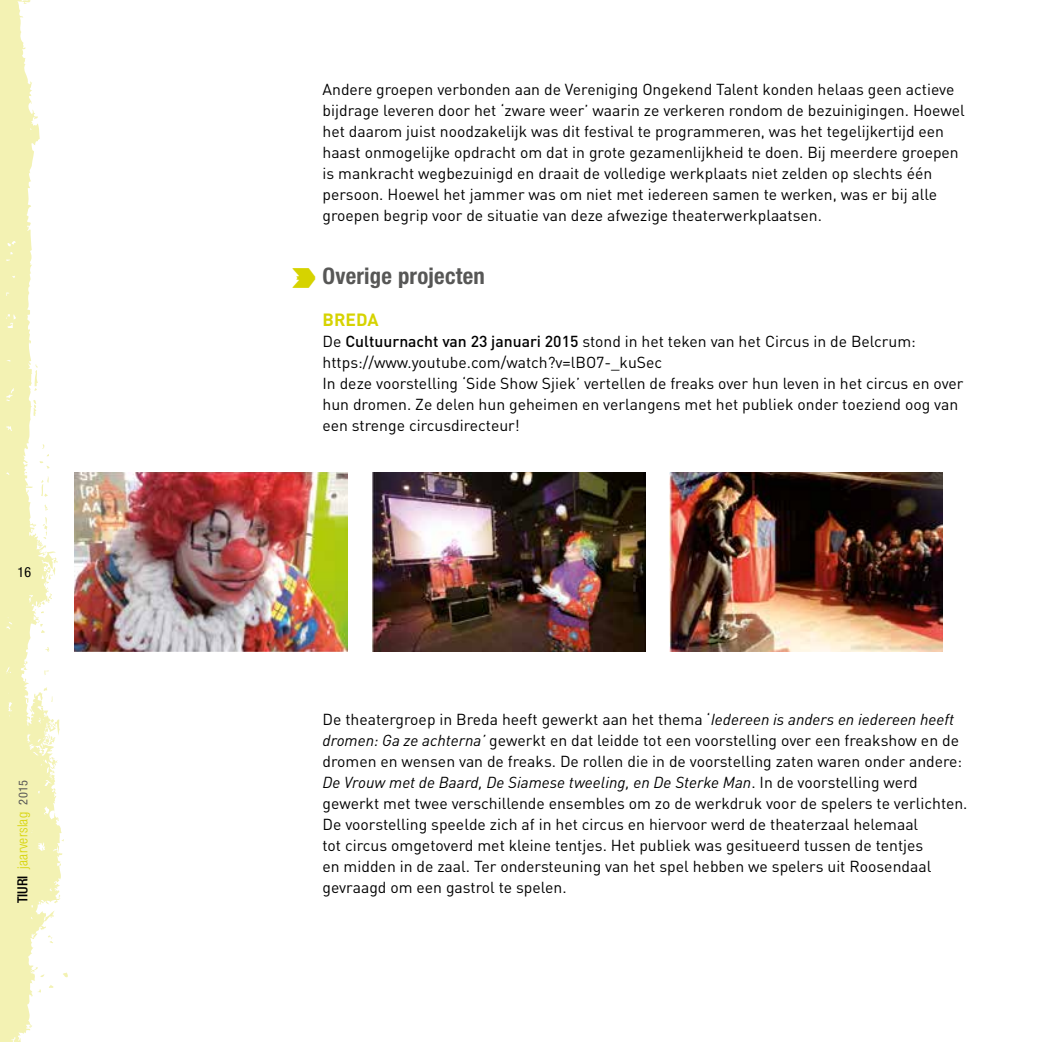
<style>
.page{position:relative;width:1042px;height:1042px;background:#fff}
.page>*{position:absolute;margin:0;border:0;box-sizing:border-box;transform-origin:0 0}
.t1{font:700 condensed 22.75px "Helvetica Neue LT Std";letter-spacing:.01em;color:#575756}
.t2{font:700 17.5px "DIN";color:#d6d300}
.t3{font:15.75px/21px "DIN";color:#000}
.t4{font:300 condensed 14px "Helvetica Neue LT Std";letter-spacing:.02em;color:#d6d300}
.t5{font:condensed 14px "Helvetica Neue LT Std";color:#000}
.s1{font-weight:500;color:#000}
.s2{font-weight:400;font-size:12.25px;color:#575756}
.s3{color:#d6d300}
.s4{font-weight:500}
.s5{font-style:italic}
</style>
<div class="page">
<svg style="left:63px;top:972px;width:4px;height:6px"></svg>
<svg style="left:0;top:0;width:62px;height:1042px;fill:#f3f2b3"></svg>
<svg style="left:40px;top:925px;width:14px;height:18px"></svg>
<svg style="left:43px;top:718px;width:17px;height:27px"></svg>
<svg style="left:44px;top:670px;width:5px;height:5px"></svg>
<svg style="left:44px;top:646px;width:6px;height:7px"></svg>
<svg style="left:29px;top:516px;width:29px;height:68px"></svg>
<svg style="left:42px;top:505px;width:6px;height:5px"></svg>
<svg style="left:39px;top:444px;width:11px;height:24px"></svg>
<svg style="left:34px;top:364px;width:4px;height:27px"></svg>
<svg style="left:40px;top:974px;width:4px;height:4px"></svg>
<img style="left:74px;top:472px;width:273px;height:179px">
<img style="left:372px;top:472px;width:273px;height:179px">
<img style="left:670px;top:472px;width:273px;height:179px">
<p class="t5" style="left:17px;top:564px;width:15px">16</p>
<p class="t4" style="left:14px;top:903px;width:124px;rotate:-90deg"><span class="s1">TIURI</span> jaarverslag <span class="s2">2015</span></p>
<p class="t3" style="left:322px;top:78px;width:644px">Andere groepen verbonden aan de Vereniging Ongekend Talent konden helaas geen actieve bijdrage leveren door het ‘zware weer’ waarin ze verkeren rondom de bezuinigingen. Hoewel het daarom juist noodzakelijk was dit festival te programmeren, was het tegelijkertijd een haast onmogelijke opdracht om dat in grote gezamenlijkheid te doen. Bij meerdere groepen is mankracht wegbezuinigd en draait de volledige werkplaats niet zelden op slechts één persoon. Hoewel het jammer was om niet met iedereen samen te werken, was er bij alle groepen begrip voor de situatie van deze afwezige theaterwerkplaatsen.</p>
<h1 class="t1" style="left:293px;top:262px;width:194px"><span class="s3">•</span> Overige projecten</h1>
<p class="t2" style="left:322px;top:308px;width:58px">BREDA</p>
<p class="t3" style="left:322px;top:330px;width:642px">De <span class="s4">Cultuurnacht van 23 januari 2015</span> stond in het teken van het Circus in de Belcrum: https://www.youtube.com/watch?v=lBO7-_kuSec<br>In deze voorstelling ‘Side Show Sjiek’ vertellen de freaks over hun leven in het circus en over hun dromen. Ze delen hun geheimen en verlangens met het publiek onder toeziend oog van een strenge circusdirecteur!</p>
<p class="t3" style="left:322px;top:708px;width:646px">De theatergroep in Breda heeft gewerkt aan het thema ‘<span class="s5">Iedereen is anders en iedereen heeft dromen: Ga ze achterna’</span> gewerkt en dat leidde tot een voorstelling over een freakshow en de dromen en wensen van de freaks. De rollen die in de voorstelling zaten waren onder andere:<br><span class="s5">De Vrouw met de Baard, De Siamese tweeling, en De Sterke Man</span>. In de voorstelling werd gewerkt met twee verschillende ensembles om zo de werkdruk voor de spelers te verlichten.<br>De voorstelling speelde zich af in het circus en hiervoor werd de theaterzaal helemaal<br>tot circus omgetoverd met kleine tentjes. Het publiek was gesitueerd tussen de tentjes<br>en midden in de zaal. Ter ondersteuning van het spel hebben we spelers uit Roosendaal gevraagd om een gastrol te spelen.</p>
</div>
